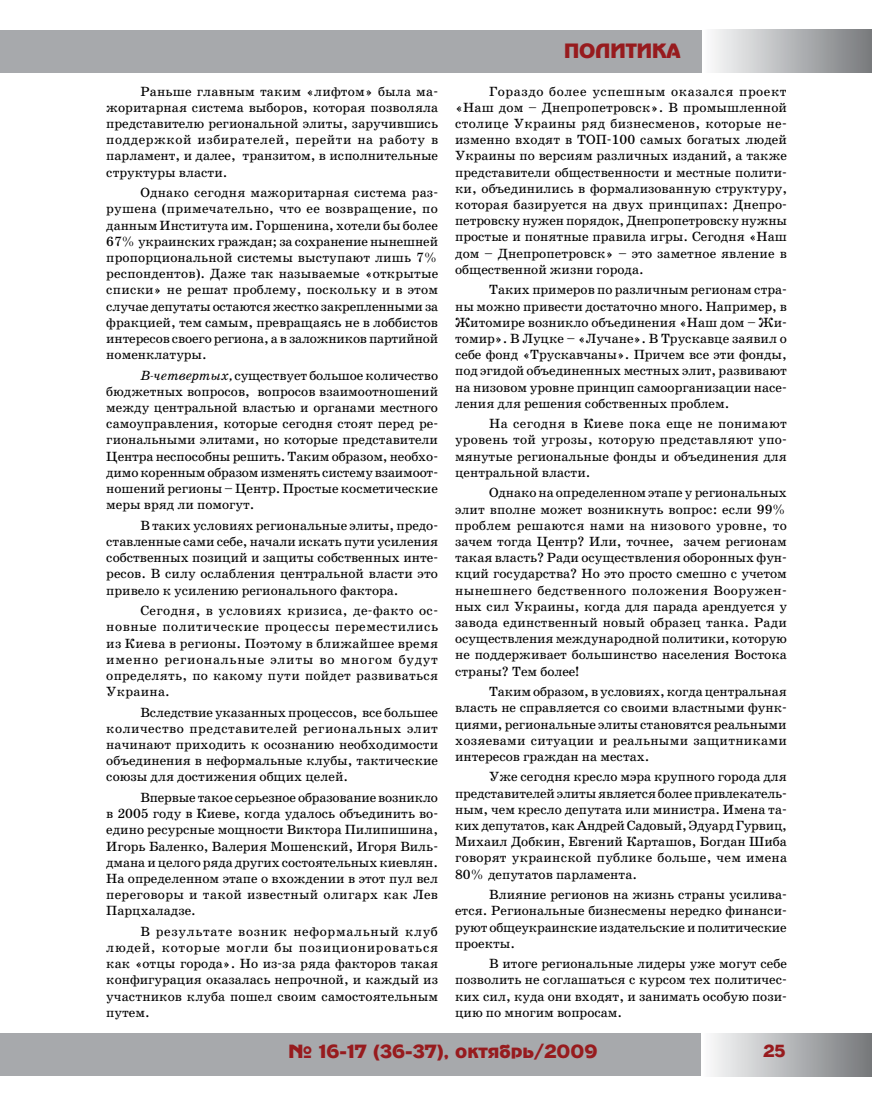
<style>
.page{position:relative;width:872px;height:1106px;background:#fff}
.page>*{position:absolute;margin:0;border:0;box-sizing:border-box;transform-origin:0 0}
.t1{font:19.5px "Adver Gothic";color:#971b1e}
.t2{font:18px "Adver Gothic";color:#971b1e}
.t3{font:16.5px "Adver Gothic";color:#971b1e}
.t4{font:13.5px/16.2px "School Book C";color:#000;text-align:justify}
.s1{font-style:italic}
</style>
<div class="page">
<div style="left:0;top:1033px;width:702px;height:43px;background:#a7a9ac"></div>
<div style="left:0;top:30px;width:702px;height:42px;background:#a7a9ac"></div>
<div style="left:702px;top:1033px;width:170px;height:43px;background:linear-gradient(to right,#fcfdfe,#75787b)"></div>
<div style="left:702px;top:30px;width:170px;height:42px;background:linear-gradient(to right,#fdfdfe,#777a7d)"></div>
<h1 class="t1" style="left:564px;top:40px;width:118px">политика</h1>
<p class="t4" style="left:106px;top:83px;width:333px;text-indent:34px">Раньше главным таким «лифтом» была ма&shy;жоритарная система выборов, которая позволяла представителю региональной элиты, заручившись поддержкой избирателей, перейти на работу в парламент, и далее, транзитом, в исполнительные структуры власти.</p>
<p class="t4" style="left:106px;top:185px;width:333px;text-indent:34px">Однако сегодня мажоритарная система раз&shy;рушена (примечательно, что ее возвращение, по данным Института им. Горшенина, хотели бы более 67% украинских граждан; за сохранение нынешней пропорциональной системы выступают лишь 7% респондентов). Даже так называемые «открытые списки» не решат проблему, поскольку и в этом случае депутаты остаются жестко закрепленными за фракцией, тем самым, превращаясь не в лоббистов интересов своего региона, а в заложников партийной номенклатуры.</p>
<p class="t4" style="left:106px;top:367px;width:333px;text-indent:34px"><span class="s1">В-четвертых,</span> существует большое количество бюджетных вопросов, вопросов взаимоотношений между центральной властью и органами местного самоуправления, которые сегодня стоят перед ре&shy;гиональными элитами, но которые представители Центра неспособны решить. Таким образом, необхо&shy;димо коренным образом изменять систему взаимоот&shy;ношений регионы – Центр. Простые косметические меры вряд ли помогут.</p>
<p class="t4" style="left:106px;top:517px;width:333px;text-indent:34px">В таких условиях региональные элиты, предо&shy;ставленные сами себе, начали искать пути усиления собственных позиций и защиты собственных инте&shy;ресов. В силу ослабления центральной власти это привело к усилению регионального фактора.</p>
<p class="t4" style="left:106px;top:602px;width:333px;text-indent:34px">Сегодня, в условиях кризиса, де-факто ос&shy;новные политические процессы переместились из Киева в регионы. Поэтому в ближайшее время именно региональные элиты во многом будут определять, по какому пути пойдет развиваться Украина.</p>
<p class="t4" style="left:106px;top:704px;width:333px;text-indent:34px">Вследствие указанных процессов, все большее количество представителей региональных элит начинают приходить к осознанию необходимости объединения в неформальные клубы, тактические союзы для достижения общих целей.</p>
<p class="t4" style="left:106px;top:789px;width:333px;text-indent:34px">Впервые такое серьезное образование возникло в 2005 году в Киеве, когда удалось объединить во&shy;едино ресурсные мощности Виктора Пилипишина, Игорь Баленко, Валерия Мошенский, Игоря Виль&shy;дмана и целого ряда других состоятельных киевлян.<br>На определенном этапе о вхождении в этот пул вел переговоры и такой известный олигарх как Лев Парцхаладзе.</p>
<p class="t4" style="left:106px;top:923px;width:333px;text-indent:34px">В результате возник неформальный клуб людей, которые могли бы позиционироваться как «отцы города». Но из-за ряда факторов такая конфигурация оказалась непрочной, и каждый из участников клуба пошел своим самостоятельным путем.</p>
<p class="t4" style="left:455px;top:83px;width:333px;text-indent:34px">Гораздо более успешным оказался проект «Наш дом – Днепропетровск». В промышленной столице Украины ряд бизнесменов, которые не&shy;изменно входят в ТОП-100 самых богатых людей Украины по версиям различных изданий, а также представители общественности и местные полити&shy;ки, объединились в формализованную структуру, которая базируется на двух принципах: Днепро&shy;петровску нужен порядок, Днепропетровску нужны простые и понятные правила игры. Сегодня «Наш дом – Днепропетровск» – это заметное явление в общественной жизни города.</p>
<p class="t4" style="left:455px;top:282px;width:333px;text-indent:34px">Таких примеров по различным регионам стра&shy;ны можно привести достаточно много. Например, в Житомире возникло объединения «Наш дом – Жи&shy;томир». В Луцке – «Лучане». В Трускавце заявил о себе фонд «Трускавчаны». Причем все эти фонды, под эгидой объединенных местных элит, развивают на низовом уровне принцип самоорганизации насе&shy;ления для решения собственных проблем.</p>
<p class="t4" style="left:455px;top:416px;width:333px;text-indent:34px">На сегодня в Киеве пока еще не понимают уровень той угрозы, которую представляют упо&shy;мянутые региональные фонды и объединения для центральной власти.</p>
<p class="t4" style="left:455px;top:485px;width:333px;text-indent:34px">Однако на определенном этапе у региональных элит вполне может возникнуть вопрос: если 99% проблем решаются нами на низового уровне, то зачем тогда Центр? Или, точнее, зачем регионам такая власть? Ради осуществления оборонных фун&shy;кций государства? Но это просто смешно с учетом нынешнего бедственного положения Вооружен&shy;ных сил Украины, когда для парада арендуется у завода единственный новый образец танка. Ради осуществления международной политики, которую не поддерживает большинство населения Востока страны? Тем более!</p>
<p class="t4" style="left:455px;top:683px;width:333px;text-indent:34px">Таким образом, в условиях, когда центральная власть не справляется со своими властными функ&shy;циями, региональные элиты становятся реальными хозяевами ситуации и реальными защитниками интересов граждан на местах.</p>
<p class="t4" style="left:455px;top:769px;width:333px;text-indent:34px">Уже сегодня кресло мэра крупного города для представителей элиты является более привлекатель&shy;ным, чем кресло депутата или министра. Имена та&shy;ких депутатов, как Андрей Садовый, Эдуард Гурвиц, Михаил Добкин, Евгений Карташов, Богдан Шиба говорят украинской публике больше, чем имена 80% депутатов парламента.</p>
<p class="t4" style="left:455px;top:886px;width:333px;text-indent:34px">Влияние регионов на жизнь страны усилива&shy;ется. Региональные бизнесмены нередко финанси&shy;руют общеукраинские издательские и политические проекты.</p>
<p class="t4" style="left:455px;top:955px;width:333px;text-indent:34px">В итоге региональные лидеры уже могут себе позволить не соглашаться с курсом тех политичес&shy;ких сил, куда они входят, и занимать особую пози&shy;цию по многим вопросам.</p>
<h2 class="t2" style="left:288px;top:1041px;width:310px">№ 16-17 (36-37), октябрь/2009</h2>
<p class="t3" style="left:763px;top:1042px;width:23px">25</p>
</div>
